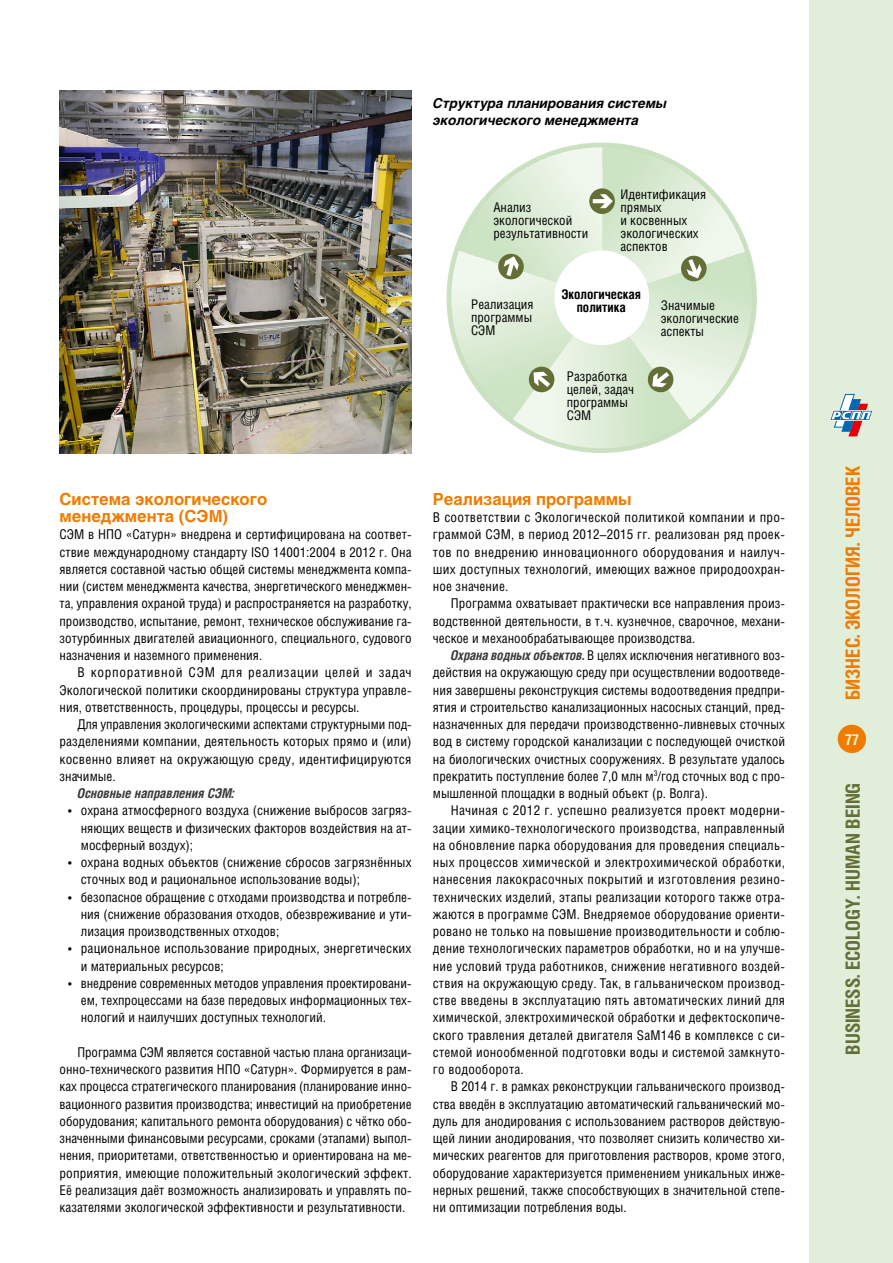
<style>
.page{position:relative;width:893px;height:1263px;background:#fff}
.page>*{position:absolute;margin:0;border:0;box-sizing:border-box;transform-origin:0 0}
.t1{font:700 19.5px "Helios Cond C";color:#646f38}
.t2{font:700 19.5px "Helios Cond C";color:#ef7c00}
.t3{font:700 16.5px/17.2px "Helios C";color:#ef7c00}
.t4{font:700 15px "Helios Cond C";color:#fffad5}
.t5{font:13.5px/17.2px "Helios Cond C";color:#000;text-align:justify}
.t6{font:italic 700 13.5px/17.2px "Helios C";color:#000}
.t7{font:italic 700 13.5px "Helios Cond C";color:#3a3a39}
.t8{font:13.35px/13px "Helios Cond C";color:#000}
.t9{font:700 13.35px/13.4px "Helios Cond C";color:#000;text-align:center}
.s1{font-weight:700;font-style:italic;color:#3a3a39}
</style>
<div class="page">
<div style="left:809px;top:0;width:84px;height:1263px;background:#e1eed9"></div>
<svg style="left:830px;top:394px;width:43px;height:42px"></svg>
<div style="left:838px;top:725px;width:27px;height:27px;background:#ef7c00;border-radius:50%"></div>
<div style="left:838px;top:725px;width:28px;height:28px;border:1px solid #ef7c00;border-radius:50%"></div>
<img style="left:60px;top:90px;width:352px;height:363px">
<svg style="left:446px;top:147px;width:311px;height:306px"></svg>
<p class="t6" style="left:433px;top:95px;width:235px">Структура планирования системы экологического менеджмента</p>
<p class="t8" style="left:493px;top:201px;width:96px">Анализ экологической результативности</p>
<p class="t8" style="left:620px;top:187px;width:87px">Идентификация прямых<br>и косвенных экологических аспектов</p>
<p class="t8" style="left:471px;top:298px;width:64px;text-align:justify">Реализация программы СЭМ</p>
<p class="t9" style="left:561px;top:287px;width:81px">Экологическая политика</p>
<p class="t8" style="left:567px;top:369px;width:69px">Разработка целей, задач программы<br>СЭМ</p>
<p class="t8" style="left:661px;top:298px;width:80px">Значимые экологические аспекты</p>
<p class="t3" style="left:60px;top:490px;width:209px">Система экологического менеджмента (СЭМ)</p>
<p class="t5" style="left:60px;top:526px;width:354px">СЭМ в НПО «Сатурн» внедрена и сертифицирована на соответ&shy;ствие международному стандарту ISO 14001:2004 в 2012 г. Она является составной частью общей системы менеджмента компа&shy;нии (систем менеджмента качества, энергетического менеджмен&shy;та, управления охраной труда) и распространяется на разработку, производство, испытание, ремонт, техническое обслуживание га&shy;зотурбинных двигателей авиационного, специального, судового назначения и наземного применения.</p>
<p class="t5" style="left:60px;top:664px;width:354px;text-indent:18px">В корпоративной СЭМ для реализации целей и задач Экологической политики скоординированы структура управле&shy;ния, ответственность, процедуры, процессы и ресурсы.</p>
<p class="t5" style="left:60px;top:715px;width:354px;text-indent:18px">Для управления экологическими аспектами структурными под&shy;разделениями компании, деятельность которых прямо и (или) косвенно влияет на окружающую среду, идентифицируются значимые.</p>
<p class="t7" style="left:78px;top:785px;width:158px">Основные направления СЭМ:</p>
<p class="t5" style="left:81px;top:802px;width:332px;text-indent:-13px">• охрана атмосферного воздуха (снижение выбросов загряз&shy;няющих веществ и физических факторов воздействия на ат&shy;мосферный воздух);</p>
<p class="t5" style="left:81px;top:853px;width:332px;text-indent:-13px">• охрана водных объектов (снижение сбросов загрязнённых сточных вод и рациональное использование воды);</p>
<p class="t5" style="left:81px;top:888px;width:332px;text-indent:-13px">• безопасное обращение с отходами производства и потребле&shy;ния (снижение образования отходов, обезвреживание и ути&shy;лизация производственных отходов;</p>
<p class="t5" style="left:81px;top:940px;width:332px;text-indent:-13px">• рациональное использование природных, энергетических и материальных ресурсов;</p>
<p class="t5" style="left:81px;top:974px;width:332px;text-indent:-13px">• внедрение современных методов управления проектировани&shy;ем, техпроцессами на базе передовых информационных тех&shy;нологий и наилучших доступных технологий.</p>
<p class="t5" style="left:60px;top:1043px;width:354px;text-indent:18px">Программа СЭМ является составной частью плана организаци&shy;онно-технического развития НПО «Сатурн». Формируется в рам&shy;ках процесса стратегического планирования (планирование инно&shy;вационного развития производства; инвестиций на приобретение оборудования; капитального ремонта оборудования) с чётко обо&shy;значенными финансовыми ресурсами, сроками (этапами) выпол&shy;нения, приоритетами, ответственностью и ориентирована на ме&shy;роприятия, имеющие положительный экологический эффект.<br>Её реализация даёт возможность анализировать и управлять по&shy;казателями экологической эффективности и результативности.</p>
<p class="t3" style="left:433px;top:490px;width:200px">Реализация программы</p>
<p class="t5" style="left:433px;top:508px;width:354px">В соответствии с Экологической политикой компании и про&shy;граммой СЭМ, в период 2012–2015 гг. реализован ряд проек&shy;тов по внедрению инновационного оборудования и наилуч&shy;ших доступных технологий, имеющих важное природоохран&shy;ное значение.</p>
<p class="t5" style="left:433px;top:595px;width:354px;text-indent:18px">Программа охватывает практически все направления произ&shy;водственной деятельности, в т.ч. кузнечное, сварочное, механи&shy;ческое и механообрабатывающее производства.</p>
<p class="t5" style="left:433px;top:646px;width:354px;text-indent:18px"><span class="s1">Охрана водных объектов.</span> В целях исключения негативного воз&shy;действия на окружающую среду при осуществлении водоотведе&shy;ния завершены реконструкция системы водоотведения предпри&shy;ятия и строительство канализационных насосных станций, пред&shy;назначенных для передачи производственно-ливневых сточных вод в систему городской канализации с последующей очисткой на биологических очистных сооружениях. В результате удалось прекратить поступление более 7,0 млн м<sup>3</sup>/год сточных вод с про&shy;мышленной площадки в водный объект (р. Волга).</p>
<p class="t5" style="left:433px;top:802px;width:354px;text-indent:18px">Начиная с 2012 г. успешно реализуется проект модерни&shy;зации химико-технологического производства, направленный на обновление парка оборудования для проведения специаль&shy;ных процессов химической и электрохимической обработки, нанесения лакокрасочных покрытий и изготовления резино&shy;технических изделий, этапы реализации которого также отра&shy;жаются в программе СЭМ. Внедряемое оборудование ориенти&shy;ровано не только на повышение производительности и соблю&shy;дение технологических параметров обработки, но и на улучше&shy;ние условий труда работников, снижение негативного воздей&shy;ствия на окружающую среду. Так, в гальваническом производ&shy;стве введены в эксплуатацию пять автоматических линий для химической, электрохимической обработки и дефектоскопиче&shy;ского травления деталей двигателя SaM146 в комплексе с си&shy;стемой ионообменной подготовки воды и системой замкнуто&shy;го водооборота.</p>
<p class="t5" style="left:433px;top:1078px;width:354px;text-indent:18px">В 2014 г. в рамках реконструкции гальванического производ&shy;ства введён в эксплуатацию автоматический гальванический мо&shy;дуль для анодирования с использованием растворов действую&shy;щей линии анодирования, что позволяет снизить количество хи&shy;мических реагентов для приготовления растворов, кроме этого, оборудование характеризуется применением уникальных инже&shy;нерных решений, также способствующих в значительной степе&shy;ни оптимизации потребления воды.</p>
<h1 class="t2" style="left:841px;top:700px;width:236px;rotate:-90deg">БИЗНЕС. ЭКОЛОГИЯ. ЧЕЛОВЕК</h1>
<p class="t4" style="left:845px;top:730px;width:16px">77</p>
<h1 class="t1" style="left:841px;top:1054px;width:273px;rotate:-90deg">Business. Ecology. Human being</h1>
</div>
